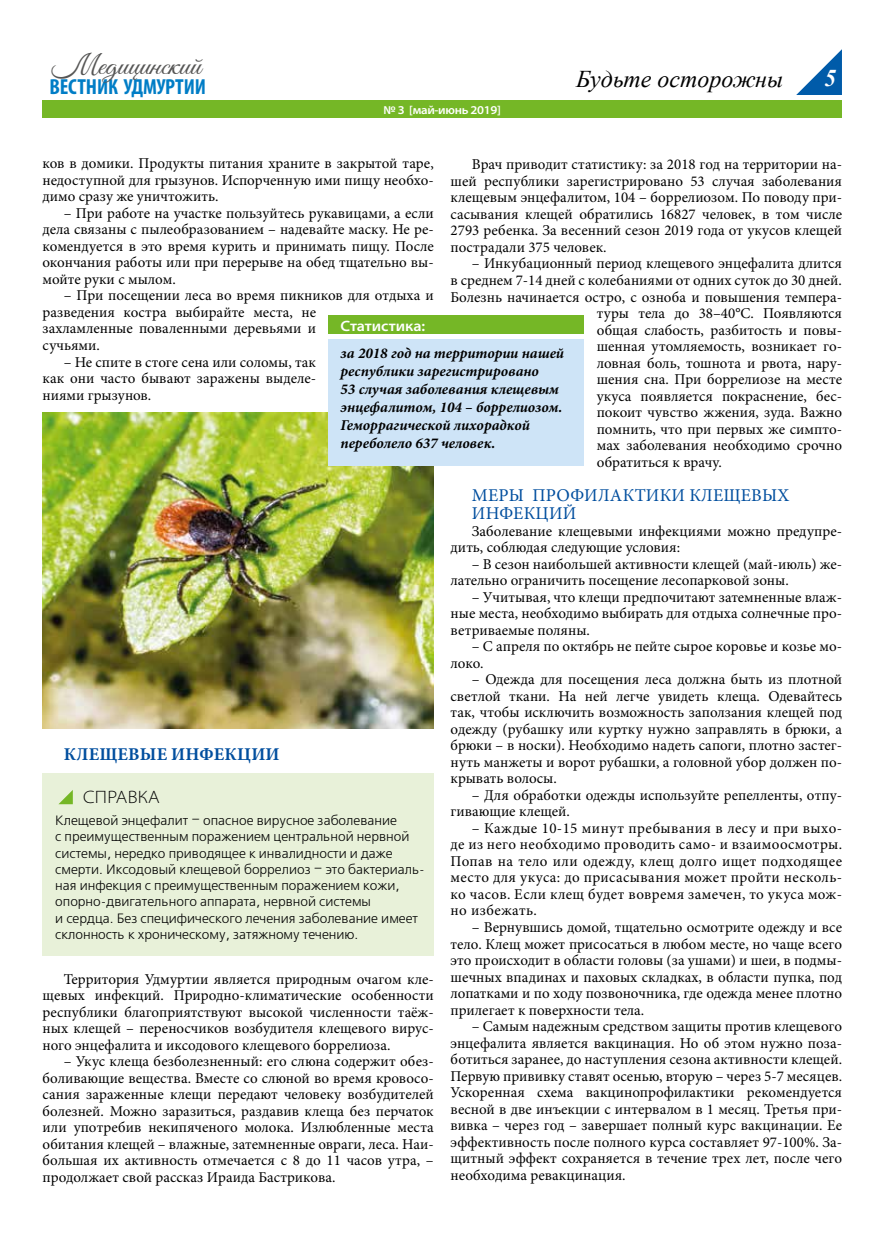
<style>
.page{position:relative;width:893px;height:1234px;background:#fff}
.page>*{position:absolute;margin:0;border:0;box-sizing:border-box;transform-origin:0 0}
.t1{font:27.9px "Good Vibes Pro";color:#565655;scale:1.1 1}
.t2{font:italic 24px "Times New Roman";color:#000}
.t3{font:italic 700 24px "Times New Roman";color:#fff}
.t4{font:700 condensed 21.9px "Myriad Pro";letter-spacing:-.005em;color:#007dc6}
.t5{font:18px/18px "Minion Pro";letter-spacing:.01em;color:#004e9e}
.t6{font:700 18px "Minion Pro";letter-spacing:.01em;color:#004e9e}
.t7{font:300 semi-expanded 18px "Myriad Pro";letter-spacing:.02em;color:#000}
.t8{font:15px/16.5px "Minion Pro";color:#000;text-align:justify}
.t9{font:italic 700 15px/18px "Minion Pro";color:#000}
.t10{font:600 semi-expanded 15px "Myriad Pro";letter-spacing:-.005em;color:#fff}
.t11{font:13.5px/16.2px "Free Set C";color:#000}
.t12{font:600 semi-expanded 12px "Myriad Pro";letter-spacing:-.025em;color:#fff}
</style>
<div class="page">
<svg style="left:796px;top:49px;width:46px;height:46px"></svg>
<div style="left:43px;top:101px;width:799px;height:17px;background:#75b726"></div>
<div style="left:43px;top:773px;width:391px;height:182px;background:#e8f1d9"></div>
<svg style="left:59px;top:790px;width:14px;height:14px"></svg>
<img style="left:43px;top:412px;width:391px;height:316px">
<div style="left:329px;top:339px;width:255px;height:127px;background:#cee4f7"></div>
<div style="left:329px;top:315px;width:255px;height:19px;background:#75b726"></div>
<h1 class="t1" style="left:52px;top:48px;width:137px">Медицинский</h1>
<h3 class="t4" style="left:49px;top:73px;width:158px">ВЕСТНИК УДМУРТИИ</h3>
<p class="t12" style="left:384px;top:103px;width:119px">№ 3 [май-июнь 2019]</p>
<h2 class="t2" style="left:576px;top:62px;width:209px">Будьте осторожны</h2>
<h2 class="t3" style="left:824px;top:61px;width:13px">5</h2>
<p class="t8" style="left:43px;top:155px;width:393px">ков в домики. Продукты питания храните в закрытой таре, недоступной для грызунов. Испорченную ими пищу необхо&shy;димо сразу же уничтожить.</p>
<p class="t8" style="left:43px;top:205px;width:393px;text-indent:21px">– При работе на участке пользуйтесь рукавицами, а если дела связаны с пылеобразованием – надевайте маску. Не ре&shy;комендуется в это время курить и принимать пищу. После окончания работы или при перерыве на обед тщательно вы&shy;мойте руки с мылом.</p>
<p class="t8" style="left:43px;top:287px;width:393px;text-align:left;text-indent:21px">– При посещении леса во время пикников для отдыха и разведения костра выбирайте места, не<br>захламленные поваленными деревьями и<br>сучьями.</p>
<p class="t8" style="left:43px;top:353px;width:275px;text-indent:21px">– Не спите в стоге сена или соломы, так как они часто бывают заражены выделе&shy;ниями грызунов.</p>
<p class="t8" style="left:451px;top:156px;width:393px;text-indent:21px">Врач приводит статистику: за 2018 год на территории на&shy;шей республики зарегистрировано 53 случая заболевания клещевым энцефалитом, 104 – боррелиозом. По поводу при&shy;сасывания клещей обратились 16827 человек, в том числе 2793 ребенка. За весенний сезон 2019 года от укусов клещей пострадали 375 человек.</p>
<p class="t8" style="left:472px;top:255px;width:372px">– Инкубационный период клещевого энцефалита длится</p>
<p class="t8" style="left:451px;top:272px;width:393px">в среднем 7-14 дней с колебаниями от одних суток до 30 дней.</p>
<p class="t8" style="left:451px;top:288px;width:393px">Болезнь начинается остро, с озноба и повышения темпера-</p>
<p class="t8" style="left:597px;top:305px;width:247px">туры тела до 38–40°С. Появляются</p>
<p class="t8" style="left:597px;top:321px;width:247px">общая слабость, разбитость и повы-</p>
<p class="t8" style="left:597px;top:338px;width:247px">шенная утомляемость, возникает го-</p>
<p class="t8" style="left:597px;top:354px;width:247px">ловная боль, тошнота и рвота, нару-</p>
<p class="t8" style="left:597px;top:371px;width:247px">шения сна. При боррелиозе на месте</p>
<p class="t8" style="left:597px;top:387px;width:247px">укуса появляется покраснение, бес-</p>
<p class="t8" style="left:597px;top:404px;width:247px">покоит чувство жжения, зуда. Важно</p>
<p class="t8" style="left:597px;top:420px;width:247px">помнить, что при первых же симпто-</p>
<p class="t8" style="left:597px;top:437px;width:247px">мах заболевания необходимо срочно</p>
<p class="t8" style="left:597px;top:453px;width:127px">обратиться к врачу.</p>
<p class="t5" style="left:472px;top:486px;width:319px">МЕРЫ ПРОФИЛАКТИКИ КЛЕЩЕВЫХ<br>ИНФЕКЦИЙ</p>
<p class="t8" style="left:451px;top:522px;width:393px;text-indent:21px">Заболевание клещевыми инфекциями можно предупре&shy;дить, соблюдая следующие условия:</p>
<p class="t8" style="left:451px;top:555px;width:393px;text-indent:21px">– В сезон наибольшей активности клещей (май-июль) же&shy;лательно ограничить посещение лесопарковой зоны.</p>
<p class="t8" style="left:451px;top:588px;width:393px;text-indent:21px">– Учитывая, что клещи предпочитают затемненные влаж&shy;ные места, необходимо выбирать для отдыха солнечные про&shy;ветриваемые поляны.</p>
<p class="t8" style="left:451px;top:638px;width:393px;text-indent:21px">– С апреля по октябрь не пейте сырое коровье и козье мо&shy;локо.</p>
<p class="t8" style="left:451px;top:671px;width:393px;text-indent:21px">– Одежда для посещения леса должна быть из плотной светлой ткани. На ней легче увидеть клеща. Одевайтесь так, чтобы исключить возможность заползания клещей под одежду (рубашку или куртку нужно заправлять в брюки, а брюки – в носки). Необходимо надеть сапоги, плотно застег&shy;нуть манжеты и ворот рубашки, а головной убор должен по&shy;крывать волосы.</p>
<p class="t8" style="left:451px;top:786px;width:393px;text-indent:21px">– Для обработки одежды используйте репелленты, отпу&shy;гивающие клещей.</p>
<p class="t8" style="left:451px;top:819px;width:393px;text-indent:21px">– Каждые 10-15 минут пребывания в лесу и при выхо&shy;де из него необходимо проводить само- и взаимоосмотры.<br>Попав на тело или одежду, клещ долго ищет подходящее место для укуса: до присасывания может пройти несколь&shy;ко часов. Если клещ будет вовремя замечен, то укуса мож&shy;но избежать.</p>
<p class="t8" style="left:451px;top:918px;width:393px;text-indent:21px">– Вернувшись домой, тщательно осмотрите одежду и все тело. Клещ может присосаться в любом месте, но чаще всего это происходит в области головы (за ушами) и шеи, в подмы&shy;шечных впадинах и паховых складках, в области пупка, под лопатками и по ходу позвоночника, где одежда менее плотно прилегает к поверхности тела.</p>
<p class="t8" style="left:451px;top:1017px;width:393px;text-indent:21px">– Самым надежным средством защиты против клещевого энцефалита является вакцинация. Но об этом нужно поза&shy;ботиться заранее, до наступления сезона активности клещей.<br>Первую прививку ставят осенью, вторую – через 5-7 месяцев.<br>Ускоренная схема вакцинопрофилактики рекомендуется весной в две инъекции с интервалом в 1 месяц. Третья при&shy;вивка – через год – завершает полный курс вакцинации. Ее эффективность после полного курса составляет 97-100%. За&shy;щитный эффект сохраняется в течение трех лет, после чего необходима ревакцинация.</p>
<p class="t10" style="left:341px;top:317px;width:86px">Статистика:</p>
<p class="t9" style="left:341px;top:343px;width:225px">за 2018 год на территории нашей республики зарегистрировано<br>53 случая заболевания клещевым энцефалитом, 104 – боррелиозом.<br>Геморрагической лихорадкой переболело 637 человек.</p>
<p class="t6" style="left:64px;top:741px;width:217px">КЛЕЩЕВЫЕ ИНФЕКЦИИ</p>
<p class="t7" style="left:83px;top:787px;width:78px">СПРАВКА</p>
<p class="t11" style="left:55px;top:813px;width:371px">Клещевой энцефалит – опасное вирусное заболевание<br>с преимущественным поражением центральной нервной системы, нередко приводящее к инвалидности и даже смерти. Иксодовый клещевой боррелиоз – это бактериаль&shy;ная инфекция с преимущественным поражением кожи, опорно-двигательного аппарата, нервной системы<br>и сердца. Без специфического лечения заболевание имеет склонность к хроническому, затяжному течению.</p>
<p class="t8" style="left:43px;top:970px;width:393px;text-indent:21px">Территория Удмуртии является природным очагом кле&shy;щевых инфекций. Природно-климатические особенности республики благоприятствуют высокой численности таёж&shy;ных клещей – переносчиков возбудителя клещевого вирус&shy;ного энцефалита и иксодового клещевого боррелиоза.</p>
<p class="t8" style="left:43px;top:1053px;width:393px;text-indent:21px">– Укус клеща безболезненный: его слюна содержит обез&shy;боливающие вещества. Вместе со слюной во время кровосо&shy;сания зараженные клещи передают человеку возбудителей болезней. Можно заразиться, раздавив клеща без перчаток или употребив некипяченого молока. Излюбленные места обитания клещей – влажные, затемненные овраги, леса. Наи&shy;большая их активность отмечается с 8 до 11 часов утра, – продолжает свой рассказ Ираида Бастрикова.</p>
</div>
